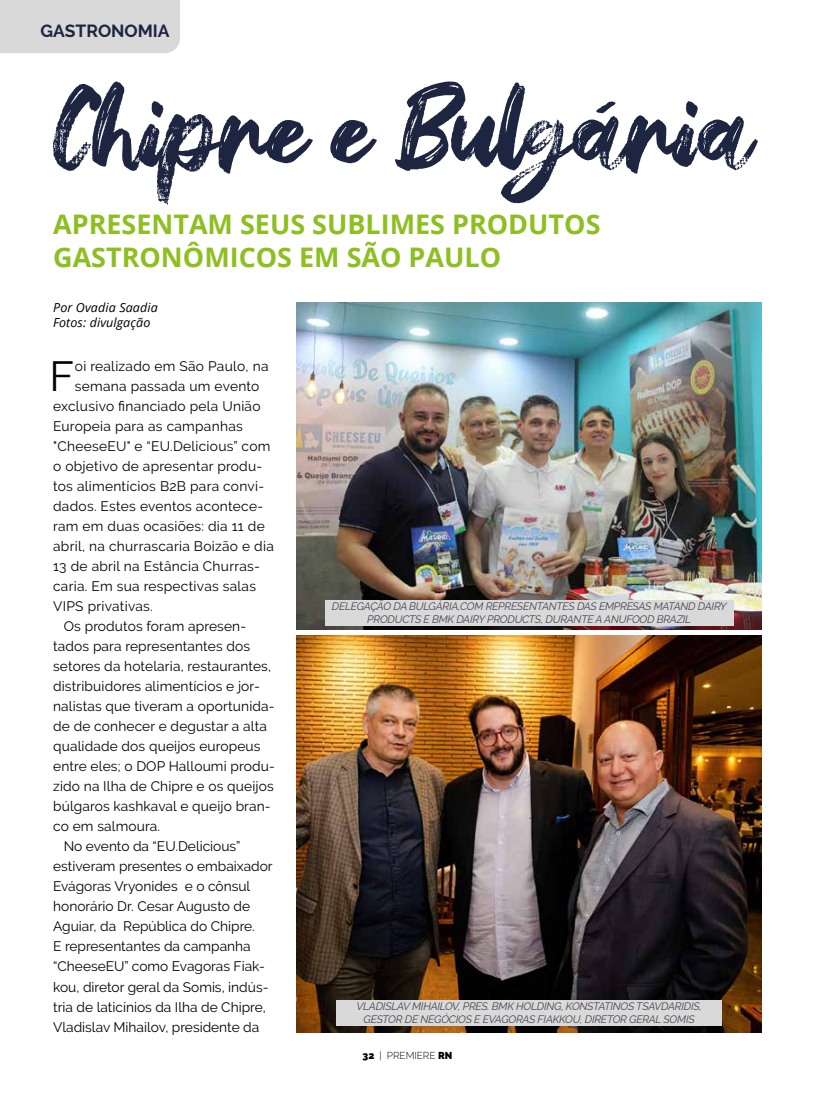
<style>
.page{position:relative;width:815px;height:1099px;background:#fff}
.page>*{position:absolute;margin:0;border:0;box-sizing:border-box;transform-origin:0 0}
.t1{font:112.5px "Hey October";letter-spacing:-.01em;color:#1d2540}
.t2{font:41.88px "Raleway";color:#000}
.t3{font:700 27px/33.1px "Open Sans";color:#8dbf21}
.t4{font:700 17.5px "Raleway";color:#1d2540}
.t5{font:13.75px "Raleway";letter-spacing:.01em;color:#000}
.t6{font:italic 12.5px/15px "Open Sans";letter-spacing:.01em;color:#000}
.t7{font:italic 10.75px/12.9px "Raleway";letter-spacing:-.02em;color:#474350;text-align:center}
.t8{font:300 10px "Raleway";color:#000}
.s1{font-weight:900}
</style>
<div class="page">
<div style="left:0;top:0;width:180px;height:53px;background:#d9d9d9"></div>
<img style="left:296px;top:302px;width:466px;height:327px">
<img style="left:296px;top:635px;width:466px;height:397px">
<div style="left:325px;top:600px;width:409px;height:25px;background:#d9d9d9"></div>
<div style="left:336px;top:1000px;width:386px;height:25px;background:#d9d9d9"></div>
<p class="t4" style="left:41px;top:21px;width:131px">GASTRONOMIA</p>
<h1 class="t1" style="left:53px;top:65px;width:702px">Chipre e Bulgária</h1>
<h3 class="t3" style="left:53px;top:207px;width:549px">APRESENTAM SEUS SUBLIMES PRODUTOS<br>GASTRONÔMICOS EM SÃO PAULO</h3>
<p class="t6" style="left:53px;top:299px;width:106px">Por Ovadia Saadia<br>Fotos: divulgação</p>
<h2 class="t2" style="left:49px;top:352px;width:26px">F</h2>
<p class="t5" style="left:75px;top:358px;width:195px">oi realizado em São Paulo, na</p>
<p class="t5" style="left:75px;top:378px;width:186px">semana passada um evento</p>
<p class="t5" style="left:53px;top:398px;width:209px">exclusivo financiado pela União</p>
<p class="t5" style="left:53px;top:418px;width:191px">Europeia para as campanhas</p>
<p class="t5" style="left:53px;top:438px;width:219px">"CheeseEU" e “EU.Delicious” com</p>
<p class="t5" style="left:53px;top:458px;width:211px">o objetivo de apresentar produ-</p>
<p class="t5" style="left:53px;top:478px;width:213px">tos alimentícios B2B para convi-</p>
<p class="t5" style="left:53px;top:498px;width:211px">dados. Estes eventos acontece-</p>
<p class="t5" style="left:53px;top:518px;width:213px">ram em duas ocasiões: dia 11 de</p>
<p class="t5" style="left:53px;top:538px;width:222px">abril, na churrascaria Boizão e dia</p>
<p class="t5" style="left:53px;top:558px;width:208px">13 de abril na Estância Churras-</p>
<p class="t5" style="left:53px;top:578px;width:204px">caria. Em sua respectivas salas</p>
<p class="t5" style="left:53px;top:598px;width:101px">VIPS privativas.</p>
<p class="t5" style="left:64px;top:618px;width:184px">Os produtos foram apresen-</p>
<p class="t5" style="left:53px;top:638px;width:199px">tados para representantes dos</p>
<p class="t5" style="left:53px;top:658px;width:220px">setores da hotelaria, restaurantes,</p>
<p class="t5" style="left:53px;top:678px;width:208px">distribuidores alimentícios e jor-</p>
<p class="t5" style="left:53px;top:698px;width:223px">nalistas que tiveram a oportunida-</p>
<p class="t5" style="left:53px;top:718px;width:215px">de de conhecer e degustar a alta</p>
<p class="t5" style="left:53px;top:738px;width:209px">qualidade dos queijos europeus</p>
<p class="t5" style="left:53px;top:758px;width:223px">entre eles; o DOP Halloumi produ-</p>
<p class="t5" style="left:53px;top:778px;width:222px">zido na Ilha de Chipre e os queijos</p>
<p class="t5" style="left:53px;top:798px;width:219px">búlgaros kashkaval e queijo bran-</p>
<p class="t5" style="left:53px;top:818px;width:109px">co em salmoura.</p>
<p class="t5" style="left:64px;top:838px;width:178px">No evento da “EU.Delicious”</p>
<p class="t5" style="left:53px;top:858px;width:221px">estiveram presentes o embaixador</p>
<p class="t5" style="left:53px;top:878px;width:199px">Evágoras Vryonides e o cônsul</p>
<p class="t5" style="left:53px;top:898px;width:198px">honorário Dr. Cesar Augusto de</p>
<p class="t5" style="left:53px;top:918px;width:203px">Aguiar, da República do Chipre.</p>
<p class="t5" style="left:53px;top:938px;width:199px">E representantes da campanha</p>
<p class="t5" style="left:53px;top:958px;width:213px">“CheeseEU” como Evagoras Fiak-</p>
<p class="t5" style="left:53px;top:978px;width:217px">kou, diretor geral da Somis, indús-</p>
<p class="t5" style="left:53px;top:998px;width:214px">tria de laticínios da Ilha de Chipre,</p>
<p class="t5" style="left:53px;top:1018px;width:208px">Vladislav Mihailov, presidente da</p>
<p class="t7" style="left:332px;top:600px;width:396px">DELEGAÇÃO DA BULGÁRIA,COM REPRESENTANTES DAS EMPRESAS MATAND DAIRY<br>PRODUCTS E BMK DAIRY PRODUCTS, DURANTE A ANUFOOD BRAZIL</p>
<p class="t7" style="left:356px;top:1000px;width:347px">VLADISLAV MIHAILOV, PRES. BMK HOLDING, KONSTATINOS TSAVDARIDIS,<br>GESTOR DE NEGÓCIOS E EVAGORAS FIAKKOU, DIRETOR GERAL SOMIS</p>
<p class="t8" style="left:363px;top:1049px;width:91px"><span class="s1">32</span> | PREMIERE <span class="s1">RN</span></p>
</div>
